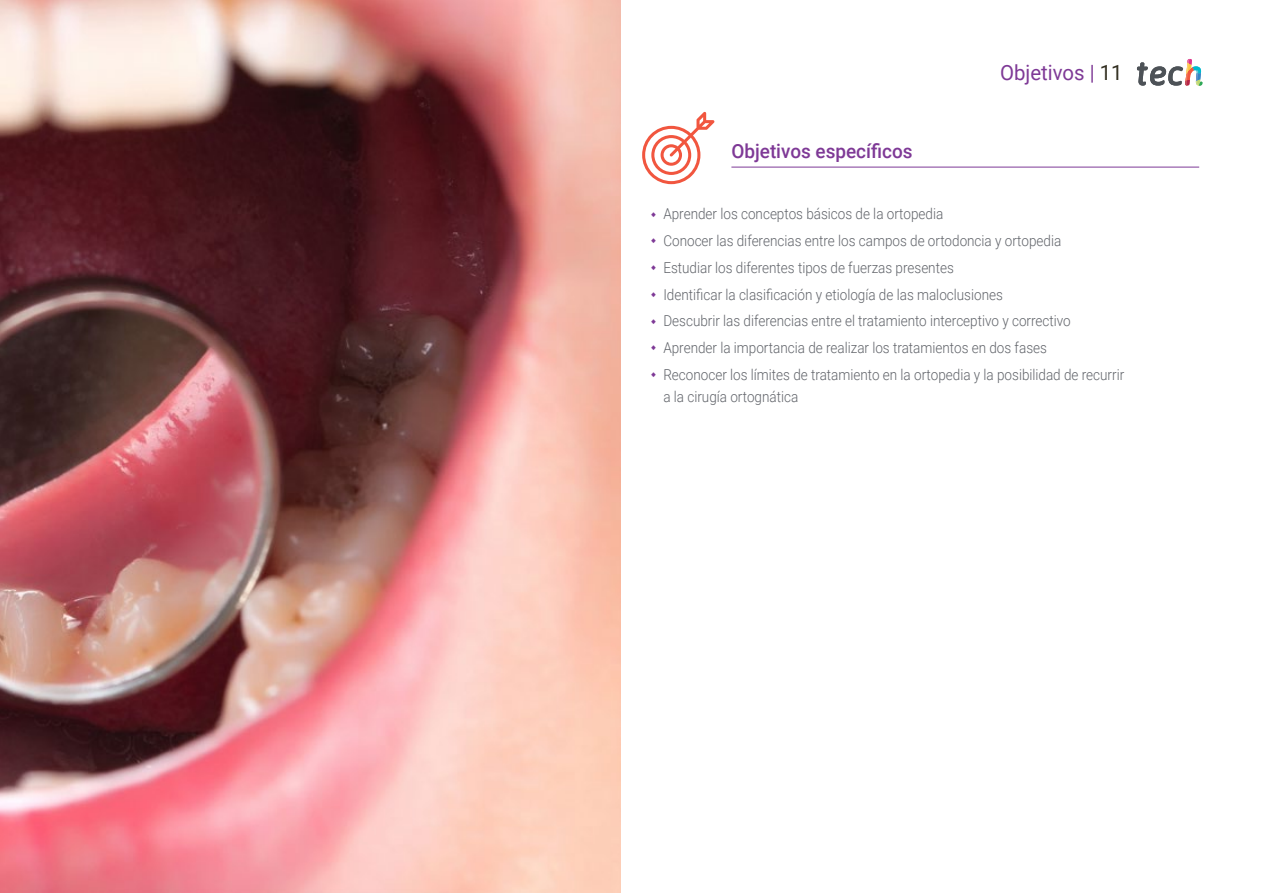
<style>
.page{position:relative;width:1263px;height:893px;background:#fff}
.page>*{position:absolute;margin:0;border:0;box-sizing:border-box;transform-origin:0 0}
.t1{font:21px "Roboto";color:#7e3996}
.t2{font:500 19.5px "Roboto";color:#7e3996}
.t3{font:300 15px/26.7px "Roboto";color:#61646a;scale:.9 1}
.s1{color:#312e20}
</style>
<div class="page">
<svg style="left:642px;top:112px;width:72px;height:72px"></svg>
<img style="left:0;top:0;width:621px;height:893px">
<svg style="left:1137px;top:59px;width:65px;height:27px"></svg>
<hr style="left:731px;top:167px;width:468px;height:1px;background:#7e3996">
<h2 class="t2" style="left:731px;top:137px;width:183px">Objetivos específicos</h2>
<h1 class="t1" style="left:1000px;top:57px;width:124px">Objetivos | <span class="s1">11</span></h1>
<p class="t3" style="left:663px;top:200px;width:514px">Aprender los conceptos básicos de la ortopedia<br>Conocer las diferencias entre los campos de ortodoncia y ortopedia<br>Estudiar los diferentes tipos de fuerzas presentes<br>Identificar la clasificación y etiología de las maloclusiones<br>Descubrir las diferencias entre el tratamiento interceptivo y correctivo Aprender la importancia de realizar los tratamientos en dos fases<br>Reconocer los límites de tratamiento en la ortopedia y la posibilidad de recurrir</p>
<p class="t3" style="left:663px;top:383px;width:151px">a la cirugía ortognática</p>
</div>
